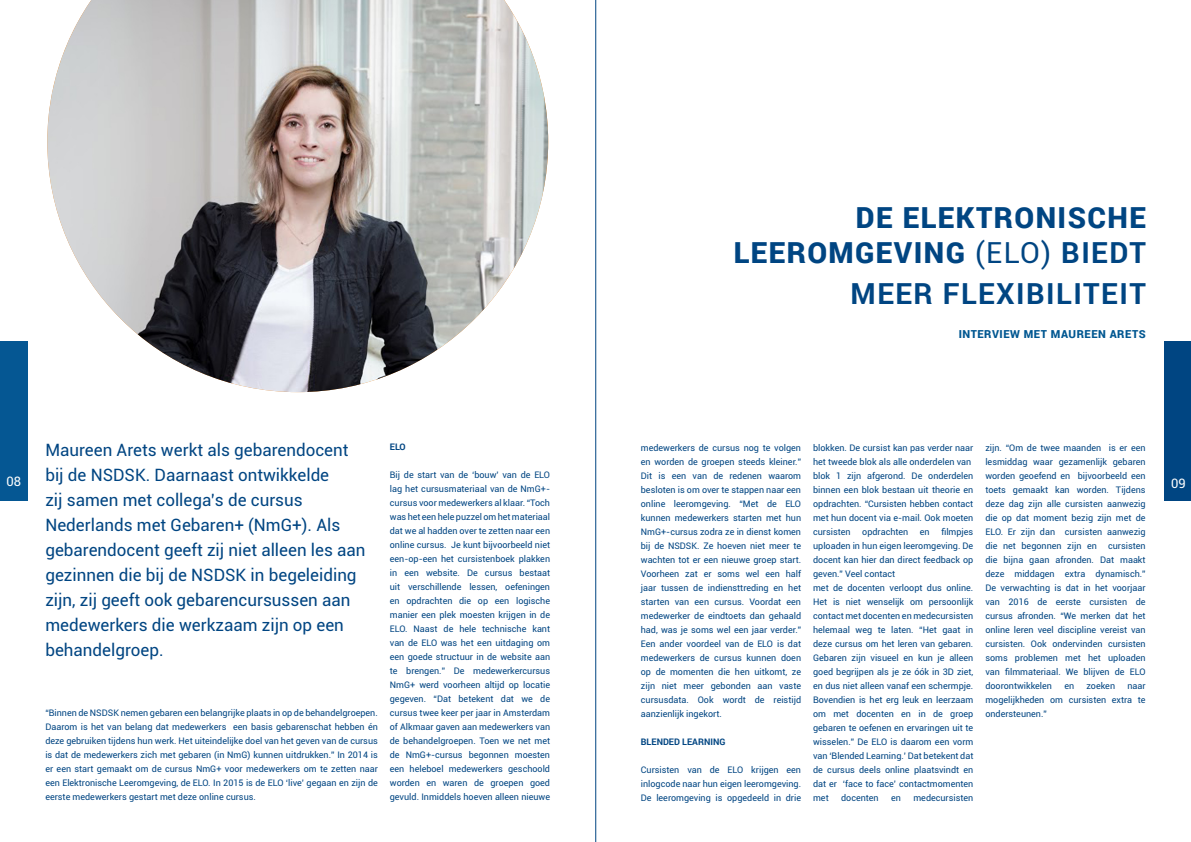
<style>
.page{position:relative;width:1191px;height:842px;background:#fff}
.page>*{position:absolute;margin:0;border:0;box-sizing:border-box;transform-origin:0 0}
.t1{font:900 29px/35px "Roboto";letter-spacing:.05em;color:#004582;text-align:right}
.t2{font:700 29px "Roboto";letter-spacing:.05em;color:#004582}
.t3{font:17px/25px "Roboto";color:#004582}
.t4{font:13px "Roboto";color:#fff}
.t5{font:900 11px "Roboto";letter-spacing:.05em;color:#005791}
.t6{font:9px/14px "Roboto";color:#004582;text-align:justify}
.t7{font:700 9px "Roboto";color:#004582}
.s1{font-weight:400}
.s2{font-weight:700}
</style>
<div class="page">
<div style="left:1164px;top:342px;width:27px;height:159px;background:#004582"></div>
<img style="left:47px;top:0;width:501px;height:392px">
<div style="left:0;top:342px;width:28px;height:159px;background:#055793"></div>
<hr style="left:595px;top:0;width:1px;height:842px;background:#004582">
<p class="t1" style="left:733px;top:199px;width:414px">DE ELEKTRONISCHE<br>LEEROMGEVING <span class="s1">(ELO)</span> <span class="s2">BIEDT</span></p>
<p class="t2" style="left:850px;top:273px;width:297px">MEER FLEXIBILITEIT</p>
<p class="t5" style="left:958px;top:326px;width:188px">INTERVIEW MET MAUREEN ARETS</p>
<p class="t3" style="left:45px;top:437px;width:305px">Maureen Arets werkt als gebarendocent</p>
<p class="t3" style="left:45px;top:462px;width:322px">bij de NSDSK. Daarnaast ontwikkelde<br>zij samen met collega’s de cursus Nederlands met Gebaren+ (NmG+). Als gebarendocent geeft zij niet alleen les aan gezinnen die bij de NSDSK in begeleiding zijn, zij geeft ook gebarencursussen aan medewerkers die werkzaam zijn op een behandelgroep.</p>
<p class="t7" style="left:390px;top:441px;width:17px">ELO</p>
<p class="t6" style="left:390px;top:468px;width:162px">Bij de start van de ‘bouw’ van de ELO lag het cursusmateriaal van de NmG+- cursus voor medewerkers al klaar. “Toch was het een hele puzzel om het materiaal dat we al hadden over te zetten naar een online cursus. Je kunt bijvoorbeeld niet een-op-een het cursistenboek plakken in een website. De cursus bestaat uit verschillende lessen, oefeningen en opdrachten die op een logische manier een plek moesten krijgen in de ELO. Naast de hele technische kant van de ELO was het een uitdaging om een goede structuur in de website aan te brengen.” De medewerkercursus NmG+ werd voorheen altijd op locatie gegeven. “Dat betekent dat we de cursus twee keer per jaar in Amsterdam of Alkmaar gaven aan medewerkers van de behandelgroepen. Toen we net met de NmG+-cursus begonnen moesten een heleboel medewerkers geschoold worden en waren de groepen goed gevuld. Inmiddels hoeven alleen nieuwe</p>
<p class="t6" style="left:985px;top:440px;width:162px">zijn. “Om de twee maanden is er een lesmiddag waar gezamenlijk gebaren worden geoefend en bijvoorbeeld een toets gemaakt kan worden. Tijdens deze dag zijn alle cursisten aanwezig die op dat moment bezig zijn met de ELO. Er zijn dan cursisten aanwezig die net begonnen zijn en cursisten die bijna gaan afronden. Dat maakt deze middagen extra dynamisch.” De verwachting is dat in het voorjaar van 2016 de eerste cursisten de cursus afronden. “We merken dat het online leren veel discipline vereist van cursisten. Ook ondervinden cursisten soms problemen met het uploaden van filmmateriaal. We blijven de ELO doorontwikkelen</p>
<p class="t6" style="left:641px;top:441px;width:162px">medewerkers de cursus nog te volgen en worden de groepen steeds kleiner.” Dit is een van de redenen waarom besloten is om over te stappen naar een</p>
<p class="t6" style="left:641px;top:497px;width:162px">online leeromgeving. “Met de ELO kunnen medewerkers starten met hun NmG+-cursus zodra ze in dienst komen bij de NSDSK. Ze hoeven niet meer te wachten tot er een nieuwe groep start.<br>Voorheen zat er soms wel een half jaar tussen de indiensttreding en het starten van een cursus. Voordat een medewerker de eindtoets dan gehaald had, was je soms wel een jaar verder.” Een ander voordeel van de ELO is dat medewerkers de cursus kunnen doen op de momenten die hen uitkomt, ze zijn niet meer gebonden aan vaste cursusdata. Ook wordt de reistijd aanzienlijk ingekort.</p>
<p class="t7" style="left:641px;top:736px;width:86px">BLENDED LEARNING</p>
<p class="t6" style="left:641px;top:763px;width:162px">Cursisten van de ELO krijgen een inlogcode naar hun eigen leeromgeving.<br>De leeromgeving is opgedeeld in drie</p>
<p class="t6" style="left:813px;top:441px;width:162px">blokken. De cursist kan pas verder naar het tweede blok als alle onderdelen van</p>
<p class="t6" style="left:813px;top:469px;width:162px">blok 1 zijn afgerond. De onderdelen binnen een blok bestaan uit theorie en opdrachten. “Cursisten hebben contact met hun docent via e-mail. Ook moeten cursisten</p>
<p class="t4" style="left:6px;top:472px;width:16px">08</p>
<p class="t4" style="left:1171px;top:474px;width:16px">09</p>
<p class="t6" style="left:813px;top:525px;width:162px;text-indent:128px">filmpjes uploaden in hun eigen leeromgeving. De docent kan hier dan direct feedback op geven.” Veel contact</p>
<p class="t6" style="left:813px;top:581px;width:162px">met de docenten verloopt dus online.<br>Het is niet wenselijk om persoonlijk contact met docenten en medecursisten helemaal weg te laten. “Het gaat in deze cursus om het leren van gebaren.<br>Gebaren zijn visueel en kun je alleen goed begrijpen als je ze óók in 3D ziet, en dus niet alleen vanaf een schermpje.<br>Bovendien is het erg leuk en leerzaam om met docenten en in de groep gebaren te oefenen en ervaringen uit te wisselen.” De ELO is daarom een vorm van ‘Blended Learning.’ Dat betekent dat de cursus deels online plaatsvindt en dat er ‘face to face’ contactmomenten met</p>
<p class="t6" style="left:862px;top:525px;width:48px">opdrachten</p>
<p class="t6" style="left:920px;top:525px;width:11px">en</p>
<p class="t6" style="left:1064px;top:678px;width:11px">en</p>
<p class="t6" style="left:1086px;top:678px;width:30px">zoeken</p>
<p class="t6" style="left:985px;top:678px;width:162px;text-indent:142px">naar mogelijkheden om cursisten extra te ondersteunen.”</p>
<p class="t6" style="left:45px;top:706px;width:334px">“Binnen de NSDSK nemen gebaren een belangrijke plaats in op de behandelgroepen.<br>Daarom is het van belang dat medewerkers een basis gebarenschat hebben én deze gebruiken tijdens hun werk. Het uiteindelijke doel van het geven van de cursus is dat de medewerkers zich met gebaren (in NmG) kunnen uitdrukken.” In 2014 is er een start gemaakt om de cursus NmG+ voor medewerkers om te zetten naar een Elektronische Leeromgeving, de ELO. In 2015 is de ELO ‘live’ gegaan en zijn de eerste medewerkers gestart met deze online cursus.</p>
<p class="t6" style="left:841px;top:791px;width:39px">docenten</p>
<p class="t6" style="left:891px;top:791px;width:11px">en</p>
<p class="t6" style="left:913px;top:791px;width:61px">medecursisten</p>
</div>
